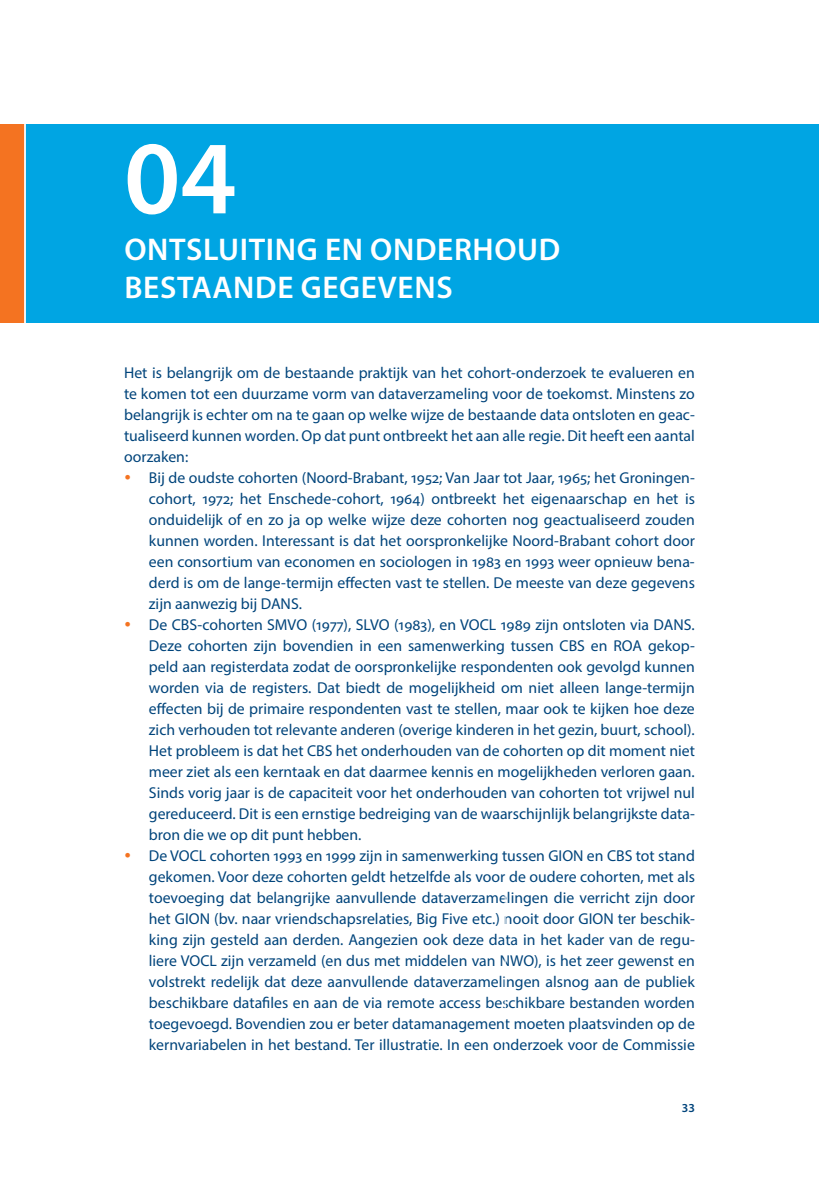
<style>
.page{position:relative;width:819px;height:1191px;background:#fff}
.page>*{position:absolute;margin:0;border:0;box-sizing:border-box;transform-origin:0 0}
.t1{font:600 105px "Myriad Pro";color:#fff}
.t2{font:600 31.5px "Myriad Pro";letter-spacing:.02em;color:#fff}
.t3{font:15.75px/21px "Myriad Pro";color:#00447b;text-align:justify}
.t4{font:600 12.25px "Myriad Pro";color:#00447b}
</style>
<div class="page">
<div style="left:0;top:124px;width:819px;height:199px;background:#00a5e3"></div>
<div style="left:0;top:124px;width:25px;height:199px;background:#f47321"></div>
<hr style="left:24px;top:120px;width:2px;height:267px;background:#fff">
<h1 class="t1" style="left:124px;top:111px;width:114px">04</h1>
<h2 class="t2" style="left:124px;top:230px;width:108px">ONTSLUITI</h2>
<h2 class="t2" style="left:275px;top:230px;width:162px">NG EN ONDERHOUD</h2>
<h2 class="t2" style="left:124px;top:267px;width:19px">BESTAA</h2>
<h2 class="t2" style="left:233px;top:267px;width:87px">NDE GEGE</h2>
<h2 class="t2" style="left:378px;top:267px;width:74px">VENS</h2>
<p class="t3" style="left:124px;top:362px;width:572px">Het is belangrijk om de bestaande praktijk van het cohort-onderzoek te evalueren en te komen tot een duurzame vorm van dataverzameling voor de toekomst. Minstens zo belangrijk is echter om na te gaan op welke wijze de bestaande data ontsloten en geac&shy;tualiseerd kunnen worden. Op dat punt ontbreekt het aan alle regie. Dit heeft een aantal oorzaken:</p>
<p class="t3" style="left:149px;top:467px;width:547px;text-align:left">Bij de oudste cohorten (Noord-Brabant, 1952; Van Jaar tot Jaar, 1965; het Groningen&shy;cohort, 1972; het Enschede-cohort, 1964) ontbreekt het eigenaarschap en het is onduidelijk of en zo ja op welke wijze deze cohorten nog geactualiseerd zouden kunnen worden. Interessant is dat het oorspronkelijke Noord-Brabant cohort door een consortium van economen en sociologen in 1983 en 1993 weer opnieuw bena&shy;derd is om de lange-termijn effecten vast te stellen. De meeste van deze gegevens zijn aanwezig bij DANS.<br>De CBS-cohorten SMVO (1977), SLVO (1983), en VOCL 1989 zijn ontsloten via DANS.<br>Deze cohorten zijn bovendien in een samenwerking tussen CBS en ROA gekop&shy;peld aan registerdata zodat de oorspronkelijke respondenten ook gevolgd kunnen worden via de registers. Dat biedt de mogelijkheid om niet alleen lange-termijn effecten bij de primaire respondenten vast te stellen, maar ook te kijken hoe deze zich verhouden tot relevante anderen (overige kinderen in het gezin, buurt, school).<br>Het probleem is dat het CBS het onderhouden van de cohorten op dit moment niet meer ziet als een kerntaak en dat daarmee kennis en mogelijkheden verloren gaan.<br>Sinds vorig jaar is de capaciteit voor het onderhouden van cohorten tot vrijwel nul gereduceerd. Dit is een ernstige bedreiging van de waarschijnlijk belangrijkste data&shy;bron die we op dit punt hebben.<br>De VOCL cohorten 1993 en 1999 zijn in samenwerking tussen GION en CBS tot stand gekomen. Voor deze cohorten geldt hetzelfde als voor de oudere cohorten, met als toevoeging dat belangrijke aanvullende dataverzamelingen die verricht zijn door het GION (bv. naar vriendschapsrelaties, Big Five etc.) nooit door GION ter beschik&shy;king zijn gesteld aan derden. Aangezien ook deze data in het kader van de regu&shy;liere VOCL zijn verzameld (en dus met middelen van NWO), is het zeer gewenst en volstrekt redelijk dat deze aanvullende dataverzamelingen alsnog aan de publiek beschikbare datafiles en aan de via remote access beschikbare bestanden worden toegevoegd. Bovendien zou er beter datamanagement moeten plaatsvinden op de kernvariabelen in het bestand. Ter illustratie. In een onderzoek voor de Commissie</p>
<p class="t4" style="left:681px;top:1100px;width:15px">33</p>
</div>
